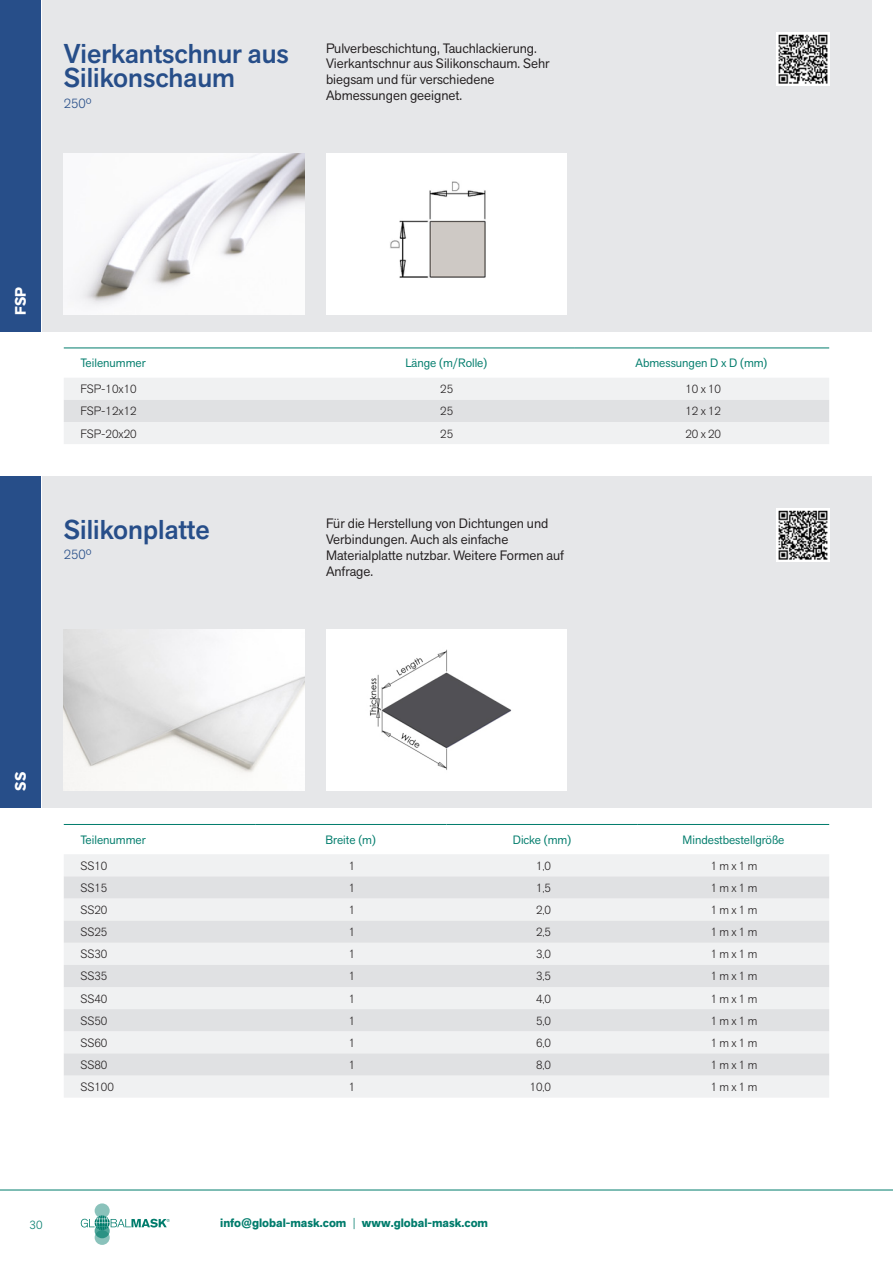
<style>
.page{position:relative;width:893px;height:1263px;background:#fff}
.page>*{position:absolute;margin:0;border:0;box-sizing:border-box;transform-origin:0 0}
.GM_Títol_producte{font:500 27px/24px "Akzid Grtsk Next";color:#274e89}
.GM_Epígraf{font:700 15px "Akzid Grtsk Next";color:#fff}
.GM_Descripció{font:13.5px/15.8px "Akzid Grtsk Next";color:#231f20}
.GM_Graus{font:300 13.5px "Akzid Grtsk Next";color:#274e89}
.GM_Taula_text_número{font:300 12px "Akzid Grtsk Next";color:#231f20}
.GM_Taula_text__Part{font:300 12px "Akzid Grtsk Next";color:#231f20}
.GM_Capçalera_centrat{font:12px "Akzid Grtsk Next";color:#007c6c}
.t1{font:700 12px "Akzid Grtsk Next";color:#007c6c}
.GM_Capçalera_esquerr{font:12px "Akzid Grtsk Next";color:#007c6c}
.GM_Taula_text__Color{font:300 12px "Akzid Grtsk Next";color:#231f20}
.t2{font:300 12px "Akzid Grtsk Next";color:#007c6c}
.s1{font-weight:300}
</style>
<div class="page">
<div style="left:43px;top:0;width:829px;height:332px;background:#e6e7e9"></div>
<svg style="left:81px;top:1215px;width:89px;height:15px"></svg>
<svg style="left:95px;top:1223px;width:15px;height:15px"></svg>
<svg style="left:95px;top:1230px;width:15px;height:15px"></svg>
<svg style="left:95px;top:1203px;width:15px;height:15px"></svg>
<hr style="left:0;top:1189px;width:893px;height:1px;background:#007c6c">
<div style="left:43px;top:476px;width:829px;height:331px;background:#e6e7e9"></div>
<div style="left:0;top:0;width:40px;height:332px;background:#274e89"></div>
<div style="left:326px;top:153px;width:241px;height:162px;background:#fff"></div>
<img style="left:390px;top:181px;width:96px;height:97px">
<img style="left:64px;top:153px;width:241px;height:162px">
<div style="left:326px;top:629px;width:241px;height:161px;background:#fff"></div>
<img style="left:369px;top:649px;width:143px;height:121px">
<img style="left:64px;top:629px;width:241px;height:161px">
<div style="left:0;top:476px;width:40px;height:331px;background:#274e89"></div>
<div style="left:64px;top:378px;width:765px;height:66px;background:#f0f1f2"></div>
<div style="left:64px;top:400px;width:765px;height:22px;background:#e0e1e3"></div>
<hr style="left:64px;top:348px;width:255px;height:1px;background:#007c6c">
<hr style="left:319px;top:348px;width:255px;height:1px;background:#007c6c">
<hr style="left:574px;top:348px;width:255px;height:1px;background:#007c6c">
<div style="left:64px;top:854px;width:765px;height:243px;background:#f0f1f2"></div>
<svg style="left:64px;top:876px;width:765px;height:199px;fill:#e0e1e3"></svg>
<hr style="left:64px;top:824px;width:191px;height:1px;background:#007c6c">
<hr style="left:255px;top:824px;width:191px;height:1px;background:#007c6c">
<hr style="left:446px;top:824px;width:192px;height:1px;background:#007c6c">
<hr style="left:638px;top:824px;width:191px;height:1px;background:#007c6c">
<img style="left:776px;top:33px;width:53px;height:53px">
<img style="left:776px;top:509px;width:53px;height:53px">
<p class="GM_Títol_producte" style="left:64px;top:41px;width:227px">Vierkantschnur aus<br>Silikonschaum</p>
<p class="GM_Graus" style="left:64px;top:94px;width:29px">250º</p>
<p class="GM_Descripció" style="left:326px;top:40px;width:212px">Pulverbeschichtung, Tauchlackierung.</p>
<p class="GM_Descripció" style="left:326px;top:56px;width:225px">Vierkantschnur aus Silikonschaum. Sehr</p>
<p class="GM_Descripció" style="left:326px;top:71px;width:170px">biegsam und für verschiedene</p>
<p class="GM_Descripció" style="left:326px;top:87px;width:138px">Abmessungen geeignet.</p>
<p class="GM_Epígraf" style="left:11px;top:315px;width:29px;rotate:-90deg">FSP</p>
<p class="GM_Capçalera_esquerr" style="left:80px;top:355px;width:67px">Teilenummer</p>
<p class="GM_Capçalera_centrat" style="left:405px;top:355px;width:84px">Länge (m/Rolle)</p>
<p class="GM_Capçalera_centrat" style="left:635px;top:355px;width:134px">Abmessungen D x D (mm)</p>
<p class="GM_Taula_text__Part" style="left:80px;top:381px;width:58px">FSP-10x10</p>
<p class="GM_Taula_text__Color" style="left:440px;top:381px;width:15px">25</p>
<p class="GM_Taula_text_número" style="left:685px;top:381px;width:37px">10 x 10</p>
<p class="GM_Taula_text__Part" style="left:80px;top:403px;width:58px">FSP-12x12</p>
<p class="GM_Taula_text__Color" style="left:440px;top:403px;width:15px">25</p>
<p class="GM_Taula_text_número" style="left:685px;top:403px;width:37px">12 x 12</p>
<p class="GM_Taula_text__Part" style="left:80px;top:425px;width:58px">FSP-20x20</p>
<p class="GM_Taula_text__Color" style="left:440px;top:425px;width:15px">25</p>
<p class="GM_Taula_text_número" style="left:685px;top:425px;width:37px">20 x 20</p>
<p class="GM_Títol_producte" style="left:64px;top:517px;width:147px">Silikonplatte</p>
<p class="GM_Graus" style="left:64px;top:546px;width:29px">250º</p>
<p class="GM_Descripció" style="left:326px;top:516px;width:224px">Für die Herstellung von Dichtungen und<br>Verbindungen. Auch als einfache</p>
<p class="GM_Descripció" style="left:326px;top:547px;width:240px">Materialplatte nutzbar. Weitere Formen auf<br>Anfrage.</p>
<p class="GM_Epígraf" style="left:11px;top:790px;width:20px;rotate:-90deg">SS</p>
<p class="GM_Capçalera_esquerr" style="left:80px;top:832px;width:67px">Teilenummer</p>
<p class="GM_Capçalera_centrat" style="left:325px;top:832px;width:52px">Breite (m)</p>
<p class="GM_Capçalera_centrat" style="left:513px;top:832px;width:60px">Dicke (mm)</p>
<p class="GM_Capçalera_centrat" style="left:683px;top:832px;width:103px">Mindestbestellgröße</p>
<p class="GM_Taula_text__Part" style="left:80px;top:858px;width:29px">SS10</p>
<p class="GM_Taula_text__Color" style="left:349px;top:858px;width:8px">1</p>
<p class="GM_Taula_text_número" style="left:536px;top:858px;width:16px">1,0</p>
<p class="GM_Taula_text_número" style="left:711px;top:858px;width:48px">1 m x 1 m</p>
<p class="GM_Taula_text__Part" style="left:80px;top:880px;width:29px">SS15</p>
<p class="GM_Taula_text__Color" style="left:349px;top:880px;width:8px">1</p>
<p class="GM_Taula_text_número" style="left:536px;top:880px;width:16px">1,5</p>
<p class="GM_Taula_text_número" style="left:711px;top:880px;width:48px">1 m x 1 m</p>
<p class="GM_Taula_text__Part" style="left:80px;top:902px;width:29px">SS20</p>
<p class="GM_Taula_text__Color" style="left:349px;top:902px;width:8px">1</p>
<p class="GM_Taula_text_número" style="left:536px;top:902px;width:16px">2,0</p>
<p class="GM_Taula_text_número" style="left:711px;top:902px;width:48px">1 m x 1 m</p>
<p class="GM_Taula_text__Part" style="left:80px;top:924px;width:29px">SS25</p>
<p class="GM_Taula_text__Color" style="left:349px;top:924px;width:8px">1</p>
<p class="GM_Taula_text_número" style="left:536px;top:924px;width:16px">2,5</p>
<p class="GM_Taula_text_número" style="left:711px;top:924px;width:48px">1 m x 1 m</p>
<p class="GM_Taula_text__Part" style="left:80px;top:946px;width:29px">SS30</p>
<p class="GM_Taula_text__Color" style="left:349px;top:946px;width:8px">1</p>
<p class="GM_Taula_text_número" style="left:536px;top:946px;width:16px">3,0</p>
<p class="GM_Taula_text_número" style="left:711px;top:946px;width:48px">1 m x 1 m</p>
<p class="GM_Taula_text__Part" style="left:80px;top:968px;width:29px">SS35</p>
<p class="GM_Taula_text__Color" style="left:349px;top:968px;width:8px">1</p>
<p class="GM_Taula_text_número" style="left:536px;top:968px;width:16px">3,5</p>
<p class="GM_Taula_text_número" style="left:711px;top:968px;width:48px">1 m x 1 m</p>
<p class="GM_Taula_text__Part" style="left:80px;top:990px;width:29px">SS40</p>
<p class="GM_Taula_text__Color" style="left:349px;top:990px;width:8px">1</p>
<p class="GM_Taula_text_número" style="left:536px;top:990px;width:16px">4,0</p>
<p class="GM_Taula_text_número" style="left:711px;top:990px;width:48px">1 m x 1 m</p>
<p class="GM_Taula_text__Part" style="left:80px;top:1013px;width:29px">SS50</p>
<p class="GM_Taula_text__Color" style="left:349px;top:1013px;width:8px">1</p>
<p class="GM_Taula_text_número" style="left:536px;top:1013px;width:16px">5,0</p>
<p class="GM_Taula_text_número" style="left:711px;top:1013px;width:48px">1 m x 1 m</p>
<p class="GM_Taula_text__Part" style="left:80px;top:1035px;width:29px">SS60</p>
<p class="GM_Taula_text__Color" style="left:349px;top:1035px;width:8px">1</p>
<p class="GM_Taula_text_número" style="left:536px;top:1035px;width:16px">6,0</p>
<p class="GM_Taula_text_número" style="left:711px;top:1035px;width:48px">1 m x 1 m</p>
<p class="GM_Taula_text__Part" style="left:80px;top:1057px;width:29px">SS80</p>
<p class="GM_Taula_text__Color" style="left:349px;top:1057px;width:8px">1</p>
<p class="GM_Taula_text_número" style="left:536px;top:1057px;width:16px">8,0</p>
<p class="GM_Taula_text_número" style="left:711px;top:1057px;width:48px">1 m x 1 m</p>
<p class="GM_Taula_text__Part" style="left:80px;top:1079px;width:35px">SS100</p>
<p class="GM_Taula_text__Color" style="left:349px;top:1079px;width:8px">1</p>
<p class="GM_Taula_text_número" style="left:530px;top:1079px;width:23px">10,0</p>
<p class="GM_Taula_text_número" style="left:711px;top:1079px;width:48px">1 m x 1 m</p>
<p class="t2" style="left:30px;top:1217px;width:15px">30</p>
<p class="t1" style="left:220px;top:1215px;width:269px">info@global-mask.com <span class="s1">|</span> www.global-mask.com</p>
</div>
